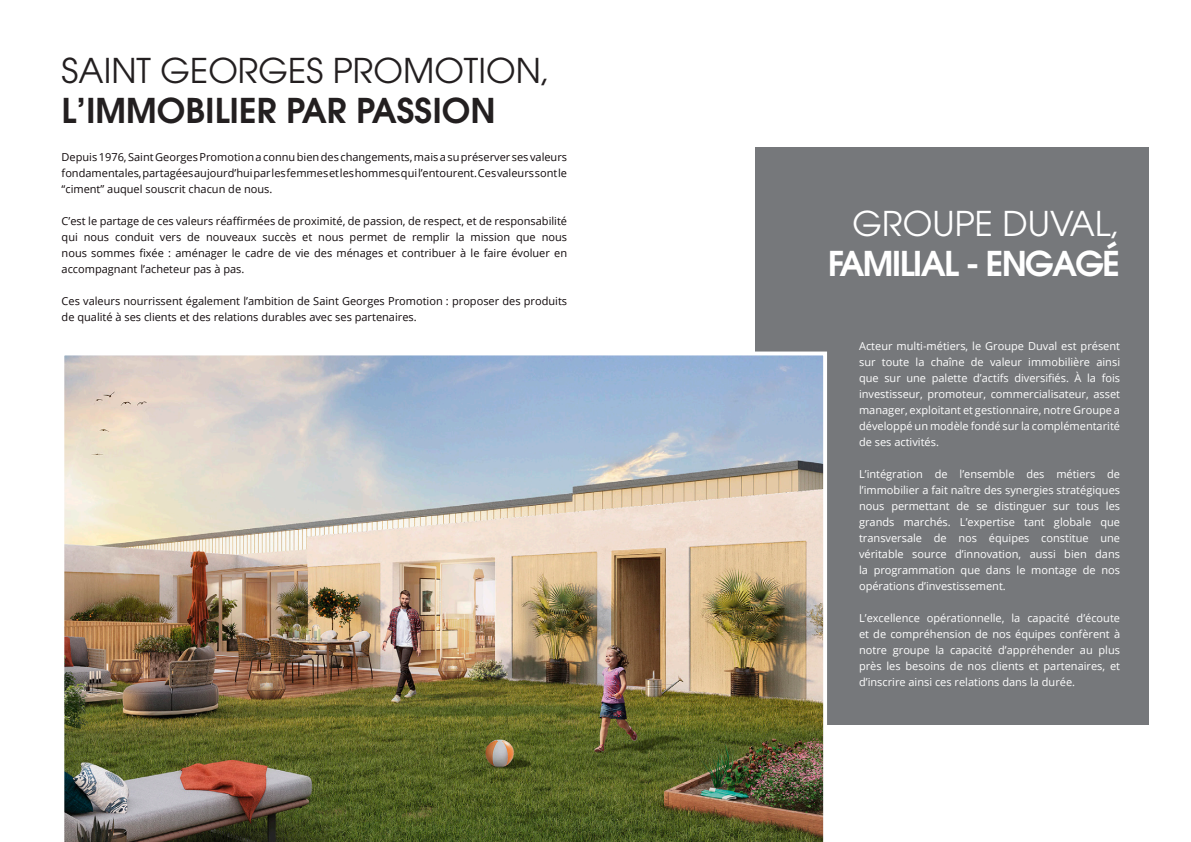
<style>
.page{position:relative;width:1191px;height:842px;background:#fff}
.page>*{position:absolute;margin:0;border:0;box-sizing:border-box;transform-origin:0 0}
.t1{font:34px "Avant Garde LT";color:#231f20}
.t2{font:600 34px "Avant Garde LT";color:#231f20}
.t3{font:600 34px "Avant Garde LT";letter-spacing:-.05em;color:#fff}
.t4{font:34px "Avant Garde LT";color:#fff}
.t5{font:11px/16px "Open Sans";color:#fff;text-align:justify}
.t6{font:11px/16px "Open Sans";color:#110a0c;text-align:justify}
</style>
<div class="page">
<div style="left:755px;top:147px;width:393px;height:578px;background:#76787b"></div>
<img style="left:64px;top:351px;width:763px;height:491px">
<p class="t1" style="left:62px;top:51px;width:490px">SAINT GEORGES PROMOTION,</p>
<p class="t2" style="left:62px;top:88px;width:435px">L’IMMOBILIER PAR PASSION</p>
<p class="t6" style="left:62px;top:148px;width:507px">Depuis 1976, Saint Georges Promotion a connu bien des changements, mais a su préserver ses valeurs fondamentales, partagées aujourd’hui par les femmes et les hommes qui l’entourent. Ces valeurs sont le “ciment” auquel souscrit chacun de nous.</p>
<p class="t6" style="left:62px;top:212px;width:507px">C’est le partage de ces valeurs réaffirmées de proximité, de passion, de respect, et de responsabilité qui nous conduit vers de nouveaux succès et nous permet de remplir la mission que nous nous sommes fixée : aménager le cadre de vie des ménages et contribuer à le faire évoluer en accompagnant l’acheteur pas à pas.</p>
<p class="t6" style="left:62px;top:292px;width:507px">Ces valeurs nourrissent également l’ambition de Saint Georges Promotion : proposer des produits de qualité à ses clients et des relations durables avec ses partenaires.</p>
<p class="t4" style="left:852px;top:204px;width:269px">GROUPE DUVAL,</p>
<p class="t3" style="left:828px;top:242px;width:293px">FAMILIAL - ENGAGÉ</p>
<p class="t5" style="left:859px;top:338px;width:262px">Acteur multi-métiers, le Groupe Duval est présent sur toute la chaîne de valeur immobilière ainsi que sur une palette d’actifs diversifiés. À la fois investisseur, promoteur, commercialisateur, asset manager, exploitant et gestionnaire, notre Groupe a développé un modèle fondé sur la complémentarité de ses activités.</p>
<p class="t5" style="left:859px;top:466px;width:262px">L’intégration de l’ensemble des métiers de l’immobilier a fait naître des synergies stratégiques nous permettant de se distinguer sur tous les grands marchés. L’expertise tant globale que transversale de nos équipes constitue une véritable source d’innovation, aussi bien dans la programmation que dans le montage de nos opérations d’investissement.</p>
<p class="t5" style="left:859px;top:610px;width:262px">L’excellence opérationnelle, la capacité d’écoute et de compréhension de nos équipes confèrent à notre groupe la capacité d’appréhender au plus près les besoins de nos clients et partenaires, et d’inscrire ainsi ces relations dans la durée.</p>
</div>
